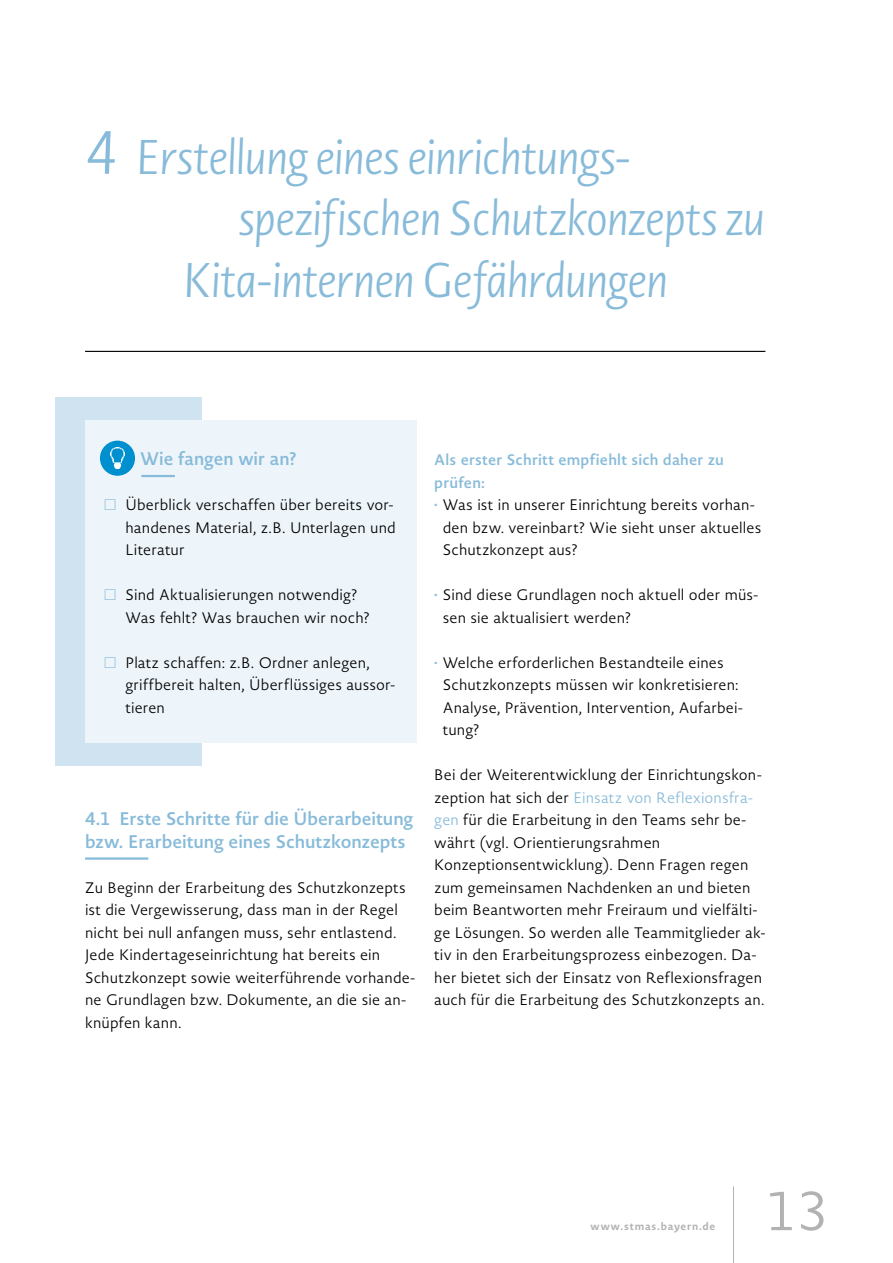
<style>
.page{position:relative;width:893px;height:1263px;background:#fff}
.page>*{position:absolute;margin:0;border:0;box-sizing:border-box;transform-origin:0 0}
.t1{font:300 54px "Novel Sans Pro";color:#b3b2b2}
.t2{font:italic 300 47.85px "Novel Sans Pro";letter-spacing:-.03em;color:#87bbd9}
.t3{font:600 18px/22.5px "Novel Sans Pro";letter-spacing:-.005em;color:#87bbd9}
.t4{font:300 15px/22.5px "Novel Sans Pro";letter-spacing:.01em;color:#000}
.t5{font:600 15px/22.5px "Novel Sans Pro";letter-spacing:.01em;color:#87bbd9}
.t6{font:700 10.5px "Novel Sans Pro";letter-spacing:.07em;color:#b3b2b2}
.s1{font-size:60px}
.s2{color:#87bbd9}
</style>
<div class="page">
<hr style="left:733px;top:1186px;width:1px;height:77px;background:#b3b2b2">
<div style="left:55px;top:398px;width:146px;height:368px;background:#d0e3f1"></div>
<hr style="left:85px;top:351px;width:680px;height:1px;background:#000">
<hr style="left:85px;top:857px;width:63px;height:3px;background:#87bbd9">
<div style="left:85px;top:420px;width:331px;height:322px;background:#eef5fa"></div>
<hr style="left:141px;top:475px;width:34px;height:2px;background:#87bbd9">
<div style="left:100px;top:441px;width:35px;height:35px;background:#008fcf;border-radius:50%"></div>
<img style="left:111px;top:448px;width:13px;height:21px">
<h2 class="t2" style="left:85px;top:124px;width:547px"><span class="s1">4</span> Erstellung eines einrichtungs-</h2>
<h2 class="t2" style="left:238px;top:186px;width:528px">spezifischen Schutzkonzepts zu</h2>
<h2 class="t2" style="left:182px;top:247px;width:488px">Kita-internen Gefährdungen</h2>
<p class="t3" style="left:140px;top:447px;width:158px">Wie fangen wir an?</p>
<p class="t4" style="left:125px;top:494px;width:272px;text-indent:-21px"><span class="s2">☐</span> Überblick verschaffen über bereits vor&shy;handenes Material, z.B. Unterlagen und<br>Literatur</p>
<p class="t4" style="left:125px;top:584px;width:246px;text-indent:-21px"><span class="s2">☐</span> Sind Aktualisierungen notwendig?<br>Was fehlt? Was brauchen wir noch?</p>
<p class="t4" style="left:125px;top:651px;width:271px;text-indent:-21px"><span class="s2">☐</span> Platz schaffen: z.B. Ordner anlegen, griffbereit halten, Überflüssiges aussor&shy;tieren</p>
<p class="t3" style="left:85px;top:807px;width:330px">4.1 Erste Schritte für die Überarbeitung bzw. Erarbeitung eines Schutzkonzepts</p>
<p class="t4" style="left:85px;top:876px;width:332px">Zu Beginn der Erarbeitung des Schutzkonzepts ist die Vergewisserung, dass man in der Regel nicht bei null anfangen muss, sehr entlastend.<br>Jede Kindertageseinrichtung hat bereits ein Schutzkonzept sowie weiterführende vorhande&shy;ne Grundlagen bzw. Dokumente, an die sie an&shy;knüpfen kann.</p>
<p class="t5" style="left:434px;top:448px;width:291px">Als erster Schritt empfiehlt sich daher zu prüfen:</p>
<p class="t4" style="left:443px;top:494px;width:320px;text-indent:-9px"><span class="s2">•</span> Was ist in unserer Einrichtung bereits vorhan&shy;den bzw. vereinbart? Wie sieht unser aktuelles<br>Schutzkonzept aus?</p>
<p class="t4" style="left:443px;top:584px;width:317px;text-indent:-9px"><span class="s2">•</span> Sind diese Grundlagen noch aktuell oder müs&shy;sen sie aktualisiert werden?</p>
<p class="t4" style="left:443px;top:651px;width:301px;text-indent:-9px"><span class="s2">•</span> Welche erforderlichen Bestandteile eines Schutzkonzepts müssen wir konkretisieren:<br>Analyse, Prävention, Intervention, Aufarbei&shy;tung?</p>
<p class="t4" style="left:434px;top:764px;width:333px">Bei der Weiterentwicklung der Einrichtungskon&shy;zeption hat sich der <span class="s2">Einsatz von Reflexionsfra&shy;gen</span> für die Erarbeitung in den Teams sehr be&shy;währt (vgl. Orientierungsrahmen Konzeptionsentwicklung). Denn Fragen regen zum gemeinsamen Nachdenken an und bieten beim Beantworten mehr Freiraum und vielfälti&shy;ge Lösungen. So werden alle Teammitglieder ak&shy;tiv in den Erarbeitungsprozess einbezogen. Da&shy;her bietet sich der Einsatz von Reflexionsfragen auch für die Erarbeitung des Schutzkonzepts an.</p>
<p class="t6" style="left:591px;top:1219px;width:126px">www.stmas.bayern.de</p>
<h1 class="t1" style="left:765px;top:1174px;width:64px">13</h1>
</div>
